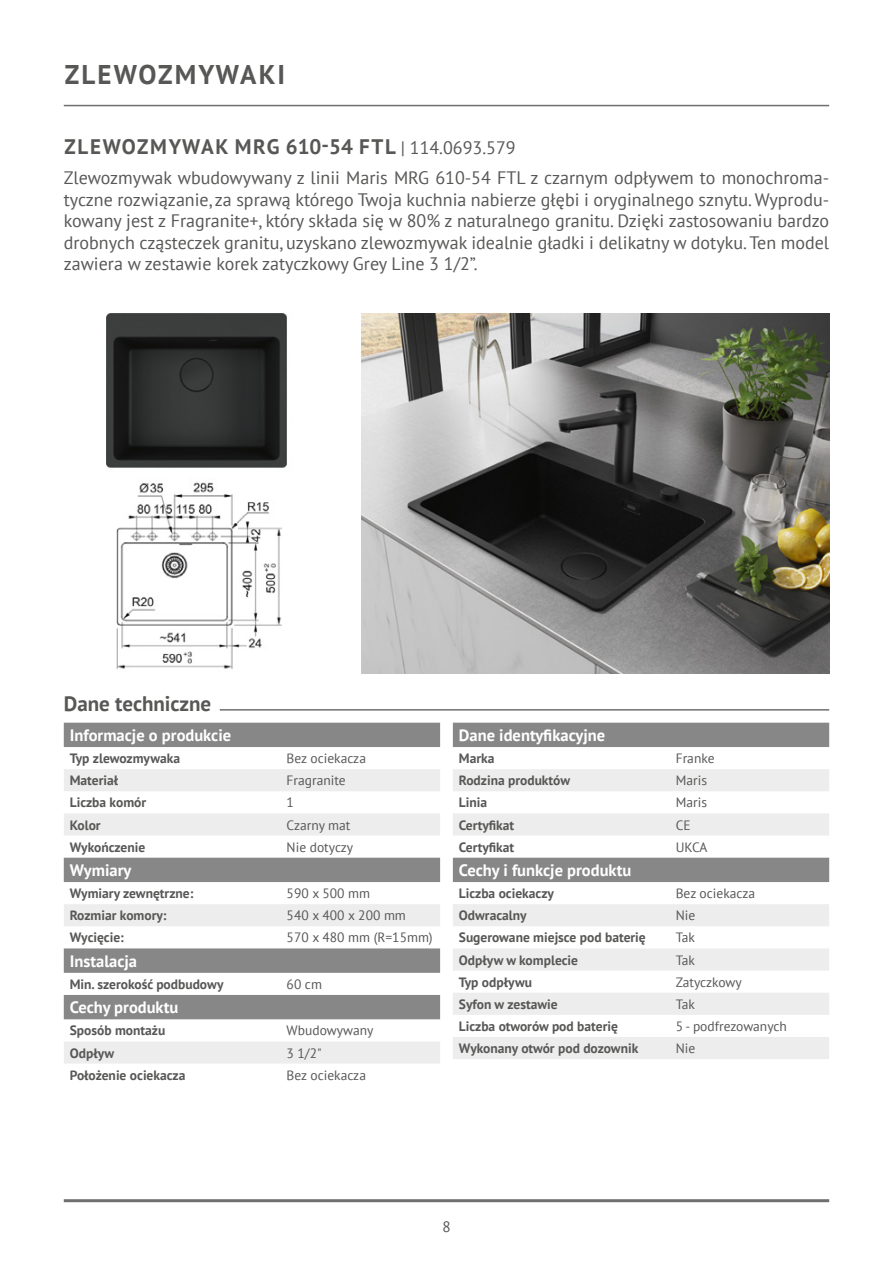
<style>
.page{position:relative;width:893px;height:1263px;background:#fff}
.page>*{position:absolute;margin:0;border:0;box-sizing:border-box;transform-origin:0 0}
.t1{font:700 27px "PT Sans";letter-spacing:.08em;color:#575756}
.t2{font:700 21px "PT Sans";letter-spacing:.08em;color:#575756}
.t3{font:700 21px "PT Sans";color:#575756}
.t4{font:18px/21.6px "PT Sans";color:#575756;text-align:justify}
.t5{font:700 16.5px "PT Sans";color:#fff}
.t6{font:15px "PT Sans";color:#575756}
.t7{font:700 13.5px "PT Sans";color:#575756}
.t8{font:13.5px "PT Sans";color:#575756}
.s1{font-weight:400;font-size:18px}
</style>
<div class="page">
<hr style="left:64px;top:105px;width:765px;height:1px;background:#706f6f">
<hr style="left:64px;top:1199px;width:765px;height:3px;background:#706f6f">
<img style="left:106px;top:314px;width:181px;height:154px">
<hr style="left:220px;top:709px;width:609px;height:2px;background:#706f6f">
<div style="left:64px;top:723px;width:376px;height:24px;background:#878787"></div>
<svg style="left:64px;top:769px;width:376px;height:294px"></svg>
<div style="left:64px;top:858px;width:376px;height:24px;background:#878787"></div>
<svg style="left:64px;top:948px;width:376px;height:25px;background:#898989"></svg>
<div style="left:64px;top:995px;width:376px;height:24px;background:#878787"></div>
<div style="left:453px;top:723px;width:376px;height:24px;background:#878787"></div>
<svg style="left:453px;top:769px;width:376px;height:290px;fill:#f4f4f4"></svg>
<div style="left:453px;top:858px;width:376px;height:24px;background:#878787"></div>
<img style="left:361px;top:314px;width:468px;height:359px">
<img style="left:117px;top:482px;width:165px;height:188px">
<h1 class="t1" style="left:65px;top:57px;width:222px">ZLEWOZMYWAKI</h1>
<p class="t2" style="left:65px;top:133px;width:453px">ZLEWOZMYWAK MRG 610-54 FTL <span class="s1">| 114.0693.579</span></p>
<p class="t4" style="left:64px;top:166px;width:767px">Zlewozmywak wbudowywany z linii Maris MRG 610-54 FTL z czarnym odpływem to monochroma&shy;tyczne rozwiązanie, za sprawą którego Twoja kuchnia nabierze głębi i oryginalnego sznytu. Wyprodu&shy;kowany jest z Fragranite+, który składa się w 80% z naturalnego granitu. Dzięki zastosowaniu bardzo drobnych cząsteczek granitu, uzyskano zlewozmywak idealnie gładki i delikatny w dotyku. Ten model zawiera w zestawie korek zatyczkowy Grey Line 3 1/2”.</p>
<p class="t3" style="left:64px;top:689px;width:149px">Dane techniczne</p>
<p class="t5" style="left:70px;top:724px;width:163px">Informacje o produkcie</p>
<p class="t7" style="left:70px;top:749px;width:112px">Typ zlewozmywaka</p>
<p class="t8" style="left:287px;top:750px;width:81px">Bez ociekacza</p>
<p class="t7" style="left:70px;top:771px;width:50px">Materiał</p>
<p class="t8" style="left:287px;top:772px;width:61px">Fragranite</p>
<p class="t7" style="left:70px;top:794px;width:78px">Liczba komór</p>
<p class="t8" style="left:287px;top:794px;width:9px">1</p>
<p class="t7" style="left:70px;top:816px;width:32px">Kolor</p>
<p class="t8" style="left:287px;top:816px;width:65px">Czarny mat</p>
<p class="t7" style="left:70px;top:838px;width:77px">Wykończenie</p>
<p class="t8" style="left:287px;top:838px;width:68px">Nie dotyczy</p>
<p class="t5" style="left:70px;top:859px;width:63px">Wymiary</p>
<p class="t7" style="left:70px;top:884px;width:125px">Wymiary zewnętrzne:</p>
<p class="t8" style="left:287px;top:885px;width:85px">590 x 500 mm</p>
<p class="t7" style="left:70px;top:906px;width:98px">Rozmiar komory:</p>
<p class="t8" style="left:287px;top:907px;width:121px">540 x 400 x 200 mm</p>
<p class="t7" style="left:70px;top:929px;width:56px">Wycięcie:</p>
<p class="t8" style="left:287px;top:929px;width:148px">570 x 480 mm (R=15mm)</p>
<p class="t5" style="left:70px;top:950px;width:69px">Instalacja</p>
<p class="t7" style="left:70px;top:975px;width:155px">Min. szerokość podbudowy</p>
<p class="t8" style="left:287px;top:975px;width:37px">60 cm</p>
<p class="t5" style="left:70px;top:996px;width:110px">Cechy produktu</p>
<p class="t7" style="left:70px;top:1022px;width:97px">Sposób montażu</p>
<p class="t8" style="left:287px;top:1022px;width:88px">Wbudowywany</p>
<p class="t7" style="left:70px;top:1044px;width:46px">Odpływ</p>
<p class="t8" style="left:287px;top:1044px;width:36px">3 1/2"</p>
<p class="t7" style="left:70px;top:1066px;width:117px">Położenie ociekacza</p>
<p class="t8" style="left:287px;top:1066px;width:81px">Bez ociekacza</p>
<p class="t5" style="left:459px;top:724px;width:148px">Dane identyfikacyjne</p>
<p class="t7" style="left:459px;top:749px;width:37px">Marka</p>
<p class="t8" style="left:676px;top:750px;width:40px">Franke</p>
<p class="t7" style="left:459px;top:771px;width:113px">Rodzina produktów</p>
<p class="t8" style="left:676px;top:772px;width:33px">Maris</p>
<p class="t7" style="left:459px;top:794px;width:30px">Linia</p>
<p class="t8" style="left:676px;top:794px;width:33px">Maris</p>
<p class="t7" style="left:459px;top:816px;width:57px">Certyfikat</p>
<p class="t8" style="left:676px;top:816px;width:16px">CE</p>
<p class="t7" style="left:459px;top:838px;width:57px">Certyfikat</p>
<p class="t8" style="left:676px;top:838px;width:33px">UKCA</p>
<p class="t5" style="left:459px;top:859px;width:174px">Cechy i funkcje produktu</p>
<p class="t7" style="left:459px;top:884px;width:97px">Liczba ociekaczy</p>
<p class="t8" style="left:676px;top:885px;width:81px">Bez ociekacza</p>
<p class="t7" style="left:459px;top:906px;width:69px">Odwracalny</p>
<p class="t8" style="left:676px;top:907px;width:21px">Nie</p>
<p class="t7" style="left:459px;top:929px;width:188px">Sugerowane miejsce pod baterię</p>
<p class="t8" style="left:676px;top:929px;width:21px">Tak</p>
<p class="t7" style="left:459px;top:951px;width:121px">Odpływ w komplecie</p>
<p class="t8" style="left:676px;top:951px;width:21px">Tak</p>
<p class="t7" style="left:459px;top:973px;width:75px">Typ odpływu</p>
<p class="t8" style="left:676px;top:973px;width:68px">Zatyczkowy</p>
<p class="t7" style="left:459px;top:995px;width:100px">Syfon w zestawie</p>
<p class="t8" style="left:676px;top:995px;width:21px">Tak</p>
<p class="t7" style="left:459px;top:1017px;width:161px">Liczba otworów pod baterię</p>
<p class="t8" style="left:676px;top:1017px;width:113px">5 - podfrezowanych</p>
<p class="t7" style="left:459px;top:1039px;width:181px">Wykonany otwór pod dozownik</p>
<p class="t8" style="left:676px;top:1040px;width:21px">Nie</p>
<p class="t6" style="left:442px;top:1217px;width:10px">8</p>
</div>
